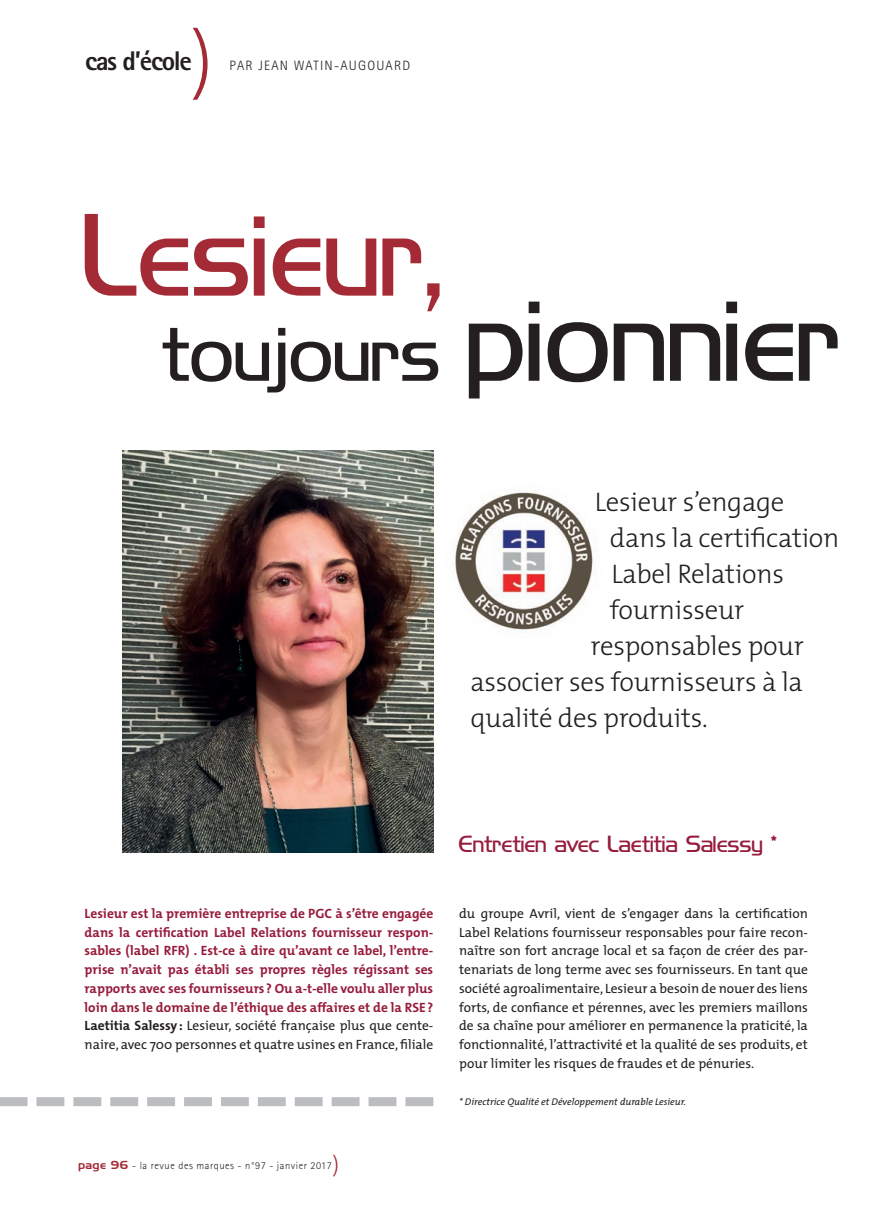
<style>
.page{position:relative;width:893px;height:1212px;background:#fff}
.page>*{position:absolute;margin:0;border:0;box-sizing:border-box;transform-origin:0 0}
.t1{font:105px "Hancock Park Light Laser";color:#a42a35}
.t2{font:300 75px "The Mix";color:#a42a35}
.t3{font:70.05px "Hancock Park Light Laser";color:#231f20}
.t4{font:300 27px "The Mix";letter-spacing:-.01em;color:#231f20}
.t5{font:800 27px "Rotis Sans Serif";letter-spacing:-.05em;color:#231f20}
.t6{font:21px "Hancock Park Light Laser";color:#971c3c}
.t7{font:13.5px/18.8px "The Mix";color:#231f20;text-align:justify}
.t8{font:700 13.5px/18.8px "The Mix";color:#971c3c;text-align:justify}
.t9{font:300 13.5px "Rotis Sans Serif";letter-spacing:.09em;color:#231f20}
.t10{font:300 10.5px "Rotis Sans Serif";letter-spacing:.05em;color:#231f20}
.t11{font:italic 9.75px "The Mix";color:#231f20}
.s1{font-size:105px}
.s2{color:#231f20}
.s3{font-weight:400;color:#231f20}
.s4{font-family:"Hancock Park Laser";font-weight:400;color:#a42a35}
.s5{font-family:"The Mix";font-size:22.5px;color:#a42a35}
</style>
<div class="page">
<svg style="left:0;top:1097px;width:433px;height:9px"></svg>
<img style="left:122px;top:450px;width:311px;height:402px">
<img style="left:455px;top:492px;width:138px;height:138px">
<h2 class="t2" style="left:191px;top:-2px;width:24px">)</h2>
<h3 class="t5" style="left:85px;top:44px;width:108px">cas d’école</h3>
<p class="t9" style="left:230px;top:58px;width:182px">PAR JEAN WATIN-AUGOUARD</p>
<h1 class="t1" style="left:85px;top:207px;width:360px">Lesieur,</h1>
<h3 class="t3" style="left:163px;top:322px;width:682px">toujours <span class="s1">pionnier</span></h3>
<h3 class="t4" style="left:595px;top:479px;width:191px">Lesieur s’engage</h3>
<h3 class="t4" style="left:610px;top:515px;width:231px">dans la certification</h3>
<h3 class="t4" style="left:611px;top:551px;width:174px">Label Relations</h3>
<h3 class="t4" style="left:610px;top:587px;width:136px">fournisseur</h3>
<h3 class="t4" style="left:590px;top:623px;width:215px">responsables pour</h3>
<h3 class="t4" style="left:470px;top:659px;width:334px">associer ses fournisseurs à la</h3>
<h3 class="t4" style="left:470px;top:695px;width:239px">qualité des produits.</h3>
<h3 class="t6" style="left:459px;top:834px;width:320px">Entretien avec Laetitia Salessy *</h3>
<p class="t8" style="left:85px;top:904px;width:350px">Lesieur est la première entreprise de PGC à s’être engagée dans la certification Label Relations fournisseur respon&shy;sables (label RFR) . Est-ce à dire qu’avant ce label, l’entre&shy;prise n’avait pas établi ses propres règles régissant ses rapports avec ses fournisseurs ? Ou a-t-elle voulu aller plus loin dans le domaine de l’éthique des affaires et de la RSE ?<br><span class="s2">Laetitia Salessy:</span> <span class="s3">Lesieur, société française plus que cente&shy;naire, avec 700 personnes et quatre usines en France, filiale</span></p>
<p class="t7" style="left:459px;top:903px;width:350px">du groupe Avril, vient de s’engager dans la certification Label Relations fournisseur responsables pour faire recon&shy;naître son fort ancrage local et sa façon de créer des par&shy;tenariats de long terme avec ses fournisseurs. En tant que société agroalimentaire, Lesieur a besoin de nouer des liens forts, de confiance et pérennes, avec les premiers maillons de sa chaîne pour améliorer en permanence la praticité, la fonctionnalité, l’attractivité et la qualité de ses produits, et pour limiter les risques de fraudes et de pénuries.</p>
<p class="t10" style="left:79px;top:1159px;width:262px"><span class="s4">page 96</span> - la revue des marques - n°97 - janvier 2017<span class="s5">)</span></p>
<p class="t11" style="left:459px;top:1094px;width:228px">* Directrice Qualité et Développement durable Lesieur.</p>
</div>
